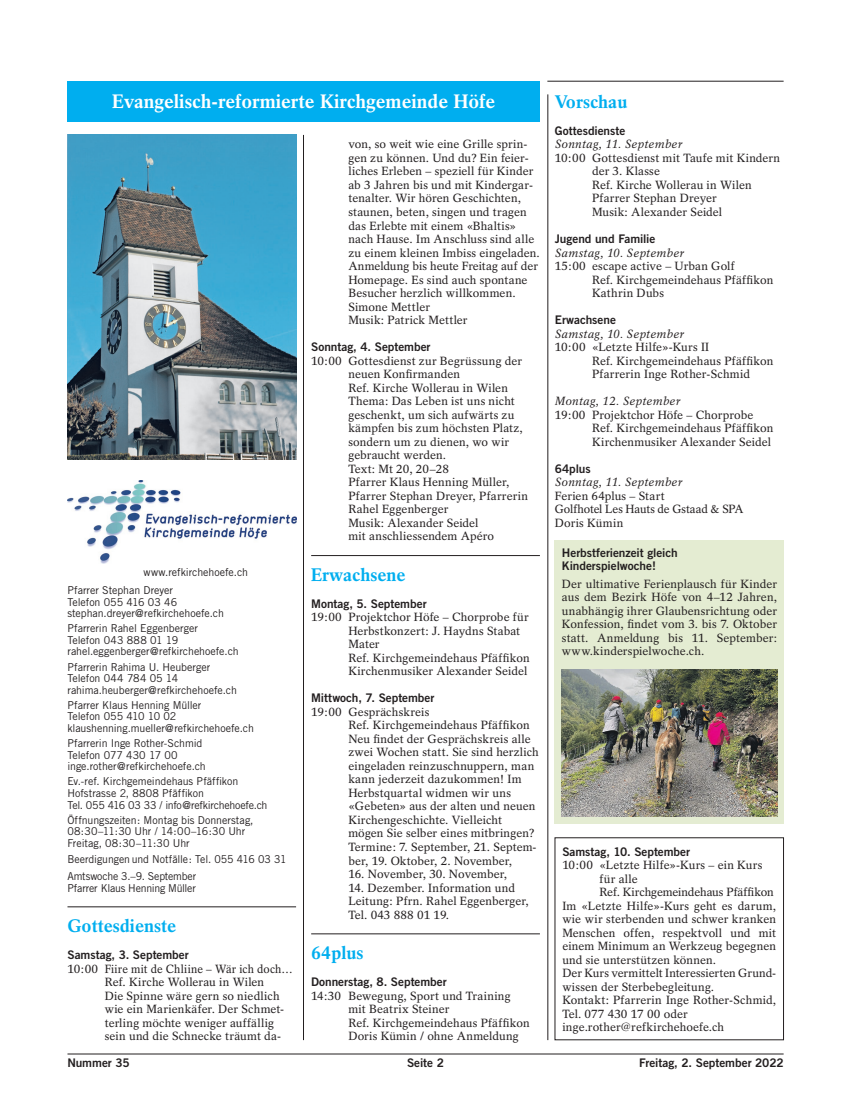
<style>
.page{position:relative;width:851px;height:1117px;background:#fff}
.page>*{position:absolute;margin:0;border:0;box-sizing:border-box;transform-origin:0 0}
.t1{font:700 19.38px "Rotation";color:#fff}
.t2{font:700 18.12px "Rotation";color:#00aeef}
.t3{font:11.88px/13.5px "Rotation";letter-spacing:.005em;color:#231f20}
.t4{font:11.88px/13.5px "Trade Gothic Bold Two";letter-spacing:-.005em;color:#231f20}
.t5{font:italic 11.88px "Rotation";letter-spacing:.015em;color:#231f20}
.t6{font:11.88px "Rotation";letter-spacing:.025em;color:#231f20}
.t7{font:10.88px/11.5px "Trade Gothic";letter-spacing:-.005em;color:#231f20}
</style>
<div class="page">
<hr style="left:67px;top:1053px;width:716px;height:1px;background:#231f20">
<hr style="left:311px;top:555px;width:229px;height:1px;background:#231f20">
<hr style="left:311px;top:933px;width:229px;height:1px;background:#231f20">
<hr style="left:67px;top:906px;width:229px;height:1px;background:#231f20">
<hr style="left:303px;top:135px;width:1px;height:904px;background:#231f20">
<hr style="left:547px;top:94px;width:1px;height:945px;background:#231f20">
<div style="left:67px;top:81px;width:472px;height:40px;background:#00aeef"></div>
<img style="left:67px;top:135px;width:229px;height:324px">
<img style="left:67px;top:480px;width:229px;height:83px">
<hr style="left:547px;top:81px;width:236px;height:1px;background:#231f20">
<div style="left:554px;top:540px;width:230px;height:283px;background:#e4ecd2"></div>
<img style="left:562px;top:669px;width:214px;height:147px">
<h1 class="t1" style="left:112px;top:90px;width:384px">Evangelisch-reformierte Kirchgemeinde Höfe</h1>
<p class="t7" style="left:67px;top:562px;width:182px;line-height:18.4px;text-indent:76px">www.refkirchehoefe.ch<br>Pfarrer Stephan Dreyer</p>
<p class="t7" style="left:67px;top:595px;width:158px">Telefon 055 416 03 46 stephan.dreyer@refkirchehoefe.ch</p>
<p class="t7" style="left:67px;top:622px;width:173px">Pfarrerin Rahel Eggenberger<br>Telefon 043 888 01 19 rahel.eggenberger@refkirchehoefe.ch</p>
<p class="t7" style="left:67px;top:660px;width:171px">Pfarrerin Rahima U. Heuberger<br>Telefon 044 784 05 14 rahima.heuberger@refkirchehoefe.ch</p>
<p class="t7" style="left:67px;top:699px;width:188px">Pfarrer Klaus Henning Müller<br>Telefon 055 410 10 02 klaushenning.mueller@refkirchehoefe.ch</p>
<p class="t7" style="left:67px;top:737px;width:140px">Pfarrerin Inge Rother-Schmid<br>Telefon 077 430 17 00 inge.rother@refkirchehoefe.ch</p>
<p class="t7" style="left:67px;top:775px;width:202px">Ev.-ref. Kirchgemeindehaus Pfäffikon<br>Hofstrasse 2, 8808 Pfäffikon<br>Tel. 055 416 03 33 / info@refkirchehoefe.ch</p>
<p class="t7" style="left:67px;top:813px;width:187px">Öffnungszeiten: Montag bis Donnerstag,<br>08:30–11:30 Uhr / 14:00–16:30 Uhr<br>Freitag, 08:30–11:30 Uhr</p>
<p class="t7" style="left:67px;top:850px;width:221px;line-height:16.5px">Beerdigungenund Notfälle: Tel. 055 416 03 31<br>Amtswoche 3.–9. September</p>
<p class="t7" style="left:67px;top:881px;width:130px">Pfarrer Klaus Henning Müller</p>
<h2 class="t2" style="left:67px;top:914px;width:110px">Gottesdienste</h2>
<p class="t4" style="left:67px;top:947px;width:123px">Samstag, 3. September</p>
<p class="t3" style="left:105px;top:961px;width:189px;text-indent:-37px">10:00 Fiire mit de Chliine – Wär ich doch… Ref. Kirche Wollerau in Wilen<br>Die Spinne wäre gern so niedlich wie ein Marienkäfer. Der Schmet&shy;terling möchte weniger auffällig sein und die Schnecke träumt da-</p>
<p class="t3" style="left:348px;top:138px;width:193px">von, so weit wie eine Grille sprin&shy;gen zu können. Und du? Ein feier&shy;liches Erleben – speziell für Kinder ab 3 Jahren bis und mit Kindergar&shy;tenalter. Wir hören Geschichten, staunen, beten, singen und tragen das Erlebte mit einem «Bhaltis» nach Hause. Im Anschluss sind alle zu einem kleinen Imbiss eingeladen.<br>Anmeldung bis heute Freitag auf der<br>Homepage. Es sind auch spontane<br>Besucher herzlich willkommen.<br>Simone Mettler<br>Musik: Patrick Mettler</p>
<p class="t4" style="left:311px;top:340px;width:121px">Sonntag, 4. September</p>
<p class="t3" style="left:348px;top:354px;width:181px;text-indent:-37px">10:00 Gottesdienst zur Begrüssung der neuen Konfirmanden<br>Ref. Kirche Wollerau in Wilen<br>Thema: Das Leben ist uns nicht geschenkt, um sich aufwärts zu kämpfen bis zum höchsten Platz, sondern um zu dienen, wo wir gebraucht werden.<br>Text: Mt 20, 20–28<br>Pfarrer Klaus Henning Müller,<br>Pfarrer Stephan Dreyer, Pfarrerin<br>Rahel Eggenberger<br>Musik: Alexander Seidel<br>mit anschliessendem Apéro</p>
<h2 class="t2" style="left:311px;top:563px;width:96px">Erwachsene</h2>
<p class="t4" style="left:311px;top:596px;width:117px">Montag, 5. September</p>
<p class="t3" style="left:348px;top:610px;width:183px;text-indent:-37px">19:00 Projektchor Höfe – Chorprobe für<br>Herbstkonzert: J. Haydns Stabat<br>Mater<br>Ref. Kirchgemeindehaus Pfäffikon<br>Kirchenmusiker Alexander Seidel</p>
<p class="t4" style="left:311px;top:691px;width:125px">Mittwoch, 7. September</p>
<p class="t3" style="left:348px;top:705px;width:192px;text-indent:-37px">19:00 Gesprächskreis<br>Ref. Kirchgemeindehaus Pfäffikon<br>Neu findet der Gesprächskreis alle zwei Wochen statt. Sie sind herzlich eingeladen reinzuschnuppern, man kann jederzeit dazukommen! Im<br>Herbstquartal widmen wir uns «Gebeten» aus der alten und neuen<br>Kirchengeschichte. Vielleicht mögen Sie selber eines mitbringen?<br>Termine: 7. September, 21. Septem&shy;ber, 19. Oktober, 2. November,</p>
<p class="t3" style="left:348px;top:867px;width:160px">16. November, 30. November,</p>
<p class="t3" style="left:348px;top:880px;width:182px">14. Dezember. Information und<br>Leitung: Pfrn. Rahel Eggenberger,<br>Tel. 043 888 01 19.</p>
<h2 class="t2" style="left:311px;top:941px;width:54px">64plus</h2>
<p class="t4" style="left:311px;top:974px;width:137px">Donnerstag, 8. September</p>
<p class="t3" style="left:348px;top:988px;width:183px;text-indent:-37px">14:30 Bewegung, Sport und Training mit Beatrix Steiner<br>Ref. Kirchgemeindehaus Pfäffikon<br>Doris Kümin / ohne Anmeldung</p>
<h2 class="t2" style="left:554px;top:91px;width:74px">Vorschau</h2>
<p class="t4" style="left:554px;top:124px;width:72px">Gottesdienste</p>
<p class="t5" style="left:554px;top:137px;width:129px">Sonntag, 11. September</p>
<p class="t3" style="left:592px;top:151px;width:189px;text-indent:-37px">10:00 Gottesdienst mit Taufe mit Kindern der 3. Klasse<br>Ref. Kirche Wollerau in Wilen<br>Pfarrer Stephan Dreyer<br>Musik: Alexander Seidel</p>
<p class="t4" style="left:554px;top:232px;width:102px">Jugend und Familie</p>
<p class="t5" style="left:554px;top:245px;width:131px">Samstag, 10. September</p>
<p class="t3" style="left:592px;top:259px;width:183px;text-indent:-37px">15:00 escape active – Urban Golf<br>Ref. Kirchgemeindehaus Pfäffikon<br>Kathrin Dubs</p>
<p class="t4" style="left:554px;top:313px;width:63px">Erwachsene</p>
<p class="t5" style="left:554px;top:327px;width:131px">Samstag, 10. September</p>
<p class="t3" style="left:592px;top:340px;width:183px;text-indent:-37px">10:00 «Letzte Hilfe»-Kurs II<br>Ref. Kirchgemeindehaus Pfäffikon<br>Pfarrerin Inge Rother-Schmid</p>
<p class="t5" style="left:554px;top:394px;width:127px">Montag, 12. September</p>
<p class="t3" style="left:592px;top:408px;width:183px;text-indent:-37px">19:00 Projektchor Höfe – Chorprobe<br>Ref. Kirchgemeindehaus Pfäffikon<br>Kirchenmusiker Alexander Seidel</p>
<p class="t4" style="left:554px;top:461px;width:37px">64plus</p>
<p class="t5" style="left:554px;top:475px;width:129px">Sonntag, 11. September</p>
<p class="t3" style="left:554px;top:489px;width:190px">Ferien 64plus – Start<br>Golfhotel Les Hauts de Gstaad &amp; SPA<br>Doris Kümin</p>
<p class="t4" style="left:562px;top:545px;width:117px">Herbstferienzeit gleich<br>Kinderspielwoche!</p>
<p class="t3" style="left:562px;top:576px;width:216px;text-align:justify">Der ultimative Ferienplausch für Kinder aus dem Bezirk Höfe von 4–12 Jahren, unabhängig ihrer Glaubensrichtung oder Konfession, findet vom 3. bis 7. Oktober statt. Anmeldung bis 11. September: www.kinderspielwoche.ch.</p>
<p class="t4" style="left:562px;top:844px;width:129px">Samstag, 10. September</p>
<p class="t6" style="left:562px;top:858px;width:201px">10:00 «Letzte Hilfe»-Kurs – ein Kurs</p>
<p class="t3" style="left:599px;top:871px;width:40px">für alle</p>
<p class="t3" style="left:599px;top:885px;width:176px">Ref. Kirchgemeindehaus Pfäffikon</p>
<p class="t6" style="left:562px;top:898px;width:215px">Im «Letzte Hilfe»-Kurs geht es darum,</p>
<p class="t3" style="left:562px;top:912px;width:215px">wie wir sterbenden und schwer kranken</p>
<p class="t3" style="left:562px;top:925px;width:215px">Menschen offen, respektvoll und mit</p>
<p class="t3" style="left:562px;top:939px;width:215px">einem Minimum an Werkzeug begegnen</p>
<p class="t3" style="left:562px;top:952px;width:155px">und sie unterstützen können.</p>
<p class="t3" style="left:562px;top:966px;width:215px">Der Kurs vermittelt Interessierten Grund-</p>
<p class="t3" style="left:562px;top:979px;width:153px">wissen der Sterbebegleitung.</p>
<p class="t3" style="left:562px;top:993px;width:215px">Kontakt: Pfarrerin Inge Rother-Schmid,</p>
<p class="t3" style="left:562px;top:1006px;width:127px">Tel. 077 430 17 00 oder</p>
<p class="t3" style="left:562px;top:1020px;width:163px">inge.rother@refkirchehoefe.ch</p>
<p class="t4" style="left:67px;top:1055px;width:64px">Nummer 35</p>
<p class="t4" style="left:407px;top:1055px;width:38px">Seite 2</p>
<p class="t4" style="left:639px;top:1055px;width:146px">Freitag, 2. September 2022</p>
</div>
